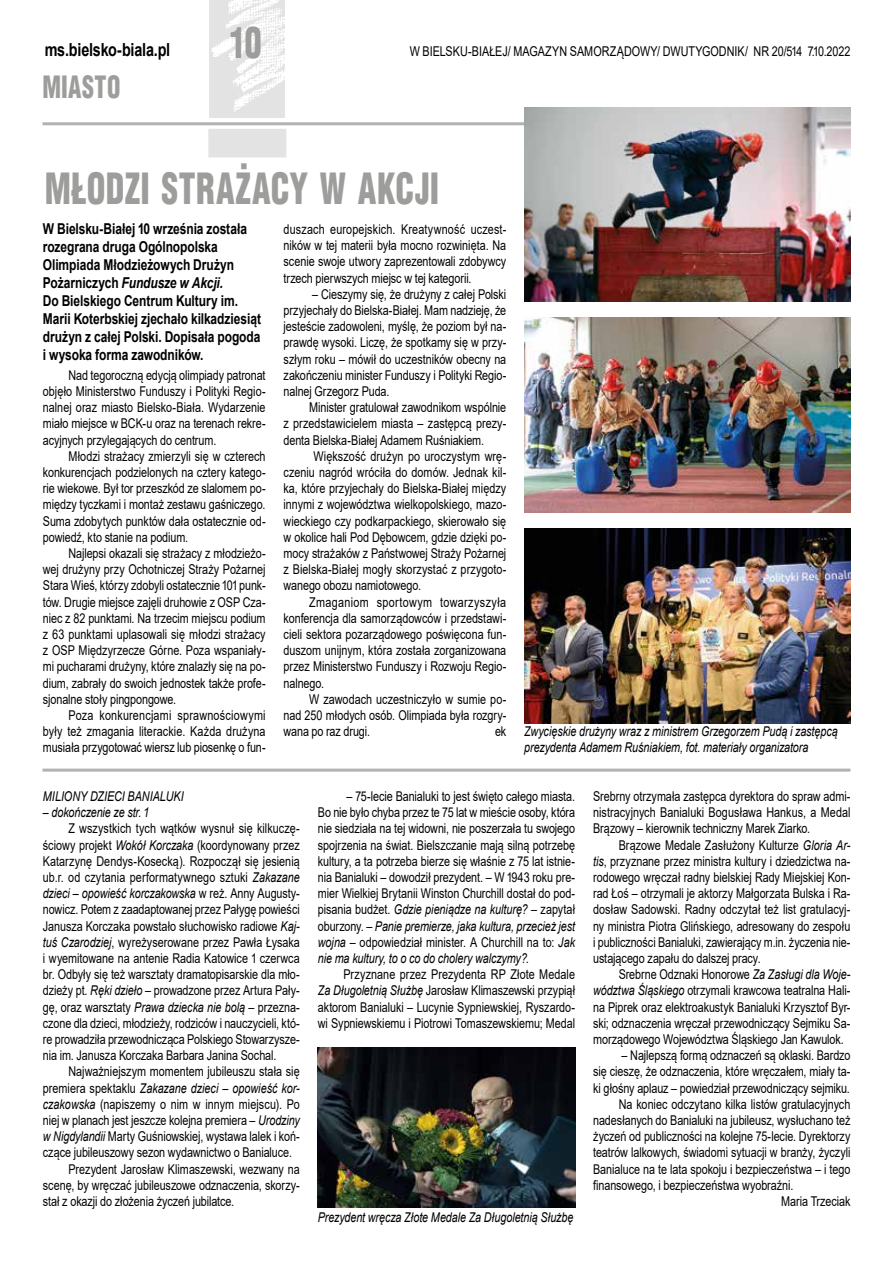
<style>
.page{position:relative;width:893px;height:1263px;background:#fff}
.page>*{position:absolute;margin:0;border:0;box-sizing:border-box;transform-origin:0 0}
.t1{font:900 42px "Switzerland Cond";letter-spacing:.015em;color:#9d9d9c;scale:.8 1}
.t2{font:900 30px "Switzerland Cond";letter-spacing:.02em;color:#9d9d9c;scale:.8 1}
.t3{font:700 18px "Arial";letter-spacing:-.015em;color:#000;scale:.8 1}
.t4{font:700 15px/18px "Arial";letter-spacing:-.005em;color:#000;scale:.8 1}
.t5{font:13.5px/16.2px "Arial";letter-spacing:-.005em;color:#000;text-align:justify;scale:.8 1}
.t6{font:italic 13.5px/16.2px "Arial";letter-spacing:-.005em;color:#000;scale:.8 1}
.s1{font-style:italic}
.s2{font-style:normal}
</style>
<div class="page">
<hr style="left:43px;top:122px;width:807px;height:3px;background:#b3b2b2">
<img style="left:209px;top:0;width:76px;height:118px">
<div style="left:208px;top:129px;width:78px;height:28px;background:#e3e3e3"></div>
<img style="left:524px;top:529px;width:326px;height:194px">
<img style="left:524px;top:107px;width:326px;height:195px">
<img style="left:524px;top:318px;width:326px;height:194px">
<hr style="left:43px;top:769px;width:807px;height:3px;background:#b3b2b2">
<img style="left:318px;top:1047px;width:257px;height:161px">
<h3 class="t3" style="left:45px;top:37px;width:158px">ms.bielsko-biala.pl</h3>
<h2 class="t2" style="left:43px;top:68px;width:99px">MIASTO</h2>
<h1 class="t1" style="left:230px;top:16px;width:42px">10</h1>
<p class="t5" style="left:410px;top:43px;width:552px">W BIELSKU-BIAŁEJ/ MAGAZYN SAMORZĄDOWY/ DWUTYGODNIK/ NR 20/514 7.10.2022</p>
<h1 class="t1" style="left:45px;top:162px;width:495px">MŁODZI STRAŻACY W AKCJI</h1>
<p class="t4" style="left:43px;top:220px;width:274px">W Bielsku-Białej 10 września została rozegrana druga Ogólnopolska Olimpiada Młodzieżowych Drużyn Pożarniczych <span class="s1">Fundusze w Akcji.<br></span>Do Bielskiego Centrum Kultury im.<br>Marii Koterbskiej zjechało kilkadziesiąt drużyn z całej Polski. Dopisała pogoda i wysoka forma zawodników.</p>
<p class="t5" style="left:43px;top:367px;width:280px;text-indent:26px">Nad tegoroczną edycją olimpiady patronat objęło Ministerstwo Funduszy i Polityki Regio&shy;nalnej oraz miasto Bielsko-Biała. Wydarzenie miało miejsce w BCK-u oraz na terenach rekre&shy;acyjnych przylegających do centrum.</p>
<p class="t5" style="left:43px;top:448px;width:280px;text-indent:26px">Młodzi strażacy zmierzyli się w czterech konkurencjach podzielonych na cztery katego&shy;rie wiekowe. Był tor przeszkód ze slalomem po&shy;między tyczkami i montaż zestawu gaśniczego.<br>Suma zdobytych punktów dała ostatecznie od&shy;powiedź, kto stanie na podium.</p>
<p class="t5" style="left:43px;top:545px;width:280px;text-indent:26px">Najlepsi okazali się strażacy z młodzieżo&shy;wej drużyny przy Ochotniczej Straży Pożarnej Stara Wieś, którzy zdobyli ostatecznie 101 punk&shy;tów. Drugie miejsce zajęli druhowie z OSP Cza&shy;niec z 82 punktami. Na trzecim miejscu podium z 63 punktami uplasowali się młodzi strażacy z OSP Międzyrzecze Górne. Poza wspaniały&shy;mi pucharami drużyny, które znalazły się na po&shy;dium, zabrały do swoich jednostek także profe&shy;sjonalne stoły pingpongowe.</p>
<p class="t5" style="left:43px;top:707px;width:280px;text-indent:26px">Poza konkurencjami sprawnościowymi były też zmagania literackie. Każda drużyna musiała przygotować wiersz lub piosenkę o fun-</p>
<p class="t5" style="left:284px;top:221px;width:280px">duszach europejskich. Kreatywność uczest&shy;ników w tej materii była mocno rozwinięta. Na scenie swoje utwory zaprezentowali zdobywcy trzech pierwszych miejsc w tej kategorii.</p>
<p class="t5" style="left:284px;top:286px;width:280px;text-indent:29px">– Cieszymy się, że drużyny z całej Polski przyjechały do Bielska-Białej. Mam nadzieję, że jesteście zadowoleni, myślę, że poziom był na&shy;prawdę wysoki. Liczę, że spotkamy się w przy&shy;szłym roku – mówił do uczestników obecny na zakończeniu minister Funduszy i Polityki Regio&shy;nalnej Grzegorz Puda.</p>
<p class="t5" style="left:284px;top:399px;width:280px;text-indent:26px">Minister gratulował zawodnikom wspólnie z przedstawicielem miasta – zastępcą prezy&shy;denta Bielska-Białej Adamem Ruśniakiem.</p>
<p class="t5" style="left:284px;top:448px;width:280px;text-indent:30px">Większość drużyn po uroczystym wrę&shy;czeniu nagród wróciła do domów. Jednak kil&shy;ka, które przyjechały do Bielska-Białej między innymi z województwa wielkopolskiego, mazo&shy;wieckiego czy podkarpackiego, skierowało się w okolice hali Pod Dębowcem, gdzie dzięki po&shy;mocy strażaków z Państwowej Straży Pożarnej z Bielska-Białej mogły skorzystać z przygoto&shy;wanego obozu namiotowego.</p>
<p class="t5" style="left:284px;top:594px;width:280px;text-indent:26px">Zmaganiom sportowym towarzyszyła konferencja dla samorządowców i przedstawi&shy;cieli sektora pozarządowego poświęcona fun&shy;duszom unijnym, która została zorganizowana przez Ministerstwo Funduszy i Rozwoju Regio&shy;nalnego.</p>
<p class="t5" style="left:284px;top:691px;width:280px;text-indent:26px">W zawodach uczestniczyło w sumie po&shy;nad 250 młodych osób. Olimpiada była rozgry&shy;wana po raz drugi.</p>
<p class="t5" style="left:495px;top:723px;width:16px">ek</p>
<p class="t6" style="left:524px;top:723px;width:393px">Zwycięskie drużyny wraz z ministrem Grzegorzem Pudą i zastępcą prezydenta Adamem Ruśniakiem, fot. materiały organizatora</p>
<p class="t6" style="left:43px;top:788px;width:178px">MILIONY DZIECI BANIALUKI</p>
<p class="t6" style="left:43px;top:804px;width:133px">– dokończenie ze str. 1</p>
<p class="t5" style="left:43px;top:820px;width:323px;text-indent:26px">Z wszystkich tych wątków wysnuł się kilkuczę&shy;ściowy projekt <span class="s1">Wokół Korczaka</span> (koordynowany przez Katarzynę Dendys-Kosecką). Rozpoczął się jesienią ub.r. od czytania performatywnego sztuki <span class="s1">Zakazane dzieci – opowieść korczakowska</span> w reż. Anny Augusty&shy;nowicz. Potem z zaadaptowanej przez Pałygę powieści Janusza Korczaka powstało słuchowisko radiowe <span class="s1">Kaj&shy;tuś Czarodziej</span>, wyreżyserowane przez Pawła Łysaka i wyemitowane na antenie Radia Katowice 1 czerwca br. Odbyły się też warsztaty dramatopisarskie dla mło&shy;dzieży pt. <span class="s1">Ręki dzieło</span> – prowadzone przez Artura Pały&shy;gę, oraz warsztaty <span class="s1">Prawa dziecka nie bolą</span> – przezna&shy;czone dla dzieci, młodzieży, rodziców i nauczycieli, któ&shy;re prowadziła przewodnicząca Polskiego Stowarzysze&shy;nia im. Janusza Korczaka Barbara Janina Sochal.</p>
<p class="t5" style="left:68px;top:1063px;width:291px">Najważniejszym momentem jubileuszu stała się</p>
<p class="t6" style="left:43px;top:1080px;width:323px"><span class="s2">premiera spektaklu</span> Zakazane dzieci – opowieść kor-</p>
<p class="t5" style="left:43px;top:1096px;width:323px"><span class="s1">czakowska</span> (napiszemy o nim w innym miejscu). Po</p>
<p class="t5" style="left:43px;top:1112px;width:323px">niej w planach jest jeszcze kolejna premiera – <span class="s1">Urodziny</span></p>
<p class="t5" style="left:43px;top:1128px;width:323px"><span class="s1">w Nigdylandii</span> Marty Guśniowskiej, wystawa lalek i koń-</p>
<p class="t5" style="left:43px;top:1144px;width:313px">czące jubileuszowy sezon wydawnictwo o Banialuce.</p>
<p class="t5" style="left:68px;top:1161px;width:291px">Prezydent Jarosław Klimaszewski, wezwany na</p>
<p class="t5" style="left:43px;top:1177px;width:323px">scenę, by wręczać jubileuszowe odznaczenia, skorzy-</p>
<p class="t5" style="left:43px;top:1193px;width:241px">stał z okazji do złożenia życzeń jubilatce.</p>
<p class="t5" style="left:318px;top:788px;width:323px;text-indent:29px">– 75-lecie Banialuki to jest święto całego miasta.<br>Bo nie było chyba przez te 75 lat w mieście osoby, która nie siedziała na tej widowni, nie poszerzała tu swojego spojrzenia na świat. Bielszczanie mają silną potrzebę kultury, a ta potrzeba bierze się właśnie z 75 lat istnie&shy;nia Banialuki – dowodził prezydent. – W 1943 roku pre&shy;mier Wielkiej Brytanii Winston Churchill dostał do pod&shy;pisania budżet. <span class="s1">Gdzie pieniądze na kulturę?</span> – zapytał oburzony. – <span class="s1">Panie premierze, jaka kultura, przecież jest wojna</span> – odpowiedział minister. A Churchill na to: <span class="s1">Jak nie ma kultury, to o co do cholery walczymy?.</span></p>
<p class="t5" style="left:318px;top:966px;width:323px;text-indent:26px">Przyznane przez Prezydenta RP Złote Medale <span class="s1">Za Długoletnią Służbę</span> Jarosław Klimaszewski przypiął aktorom Banialuki – Lucynie Sypniewskiej, Ryszardo&shy;wi Sypniewskiemu i Piotrowi Tomaszewskiemu; Medal</p>
<p class="t6" style="left:318px;top:1209px;width:321px">Prezydent wręcza Złote Medale Za Długoletnią Służbę</p>
<p class="t5" style="left:593px;top:788px;width:323px">Srebrny otrzymała zastępca dyrektora do spraw admi&shy;nistracyjnych Banialuki Bogusława Hankus, a Medal Brązowy – kierownik techniczny Marek Ziarko.</p>
<p class="t5" style="left:593px;top:837px;width:323px;text-indent:26px">Brązowe Medale Zasłużony Kulturze <span class="s1">Gloria Ar&shy;tis</span>, przyznane przez ministra kultury i dziedzictwa na&shy;rodowego wręczał radny bielskiej Rady Miejskiej Kon&shy;rad Łoś – otrzymali je aktorzy Małgorzata Bulska i Ra&shy;dosław Sadowski. Radny odczytał też list gratulacyj&shy;ny ministra Piotra Glińskiego, adresowany do zespołu i publiczności Banialuki, zawierający m.in. życzenia nie&shy;ustającego zapału do dalszej pracy.</p>
<p class="t5" style="left:593px;top:966px;width:323px;text-indent:26px">Srebrne Odznaki Honorowe <span class="s1">Za Zasługi dla Woje&shy;wództwa Śląskiego</span> otrzymali krawcowa teatralna Hali&shy;na Piprek oraz elektroakustyk Banialuki Krzysztof Byr&shy;ski; odznaczenia wręczał przewodniczący Sejmiku Sa&shy;morządowego Województwa Śląskiego Jan Kawulok.</p>
<p class="t5" style="left:622px;top:1047px;width:288px">– Najlepszą formą odznaczeń są oklaski. Bardzo</p>
<p class="t5" style="left:593px;top:1063px;width:323px">się cieszę, że odznaczenia, które wręczałem, miały ta-</p>
<p class="t5" style="left:593px;top:1080px;width:322px">ki głośny aplauz – powiedział przewodniczący sejmiku.</p>
<p class="t5" style="left:619px;top:1096px;width:291px">Na koniec odczytano kilka listów gratulacyjnych</p>
<p class="t5" style="left:593px;top:1112px;width:323px">nadesłanych do Banialuki na jubileusz, wysłuchano też</p>
<p class="t5" style="left:593px;top:1128px;width:323px">życzeń od publiczności na kolejne 75-lecie. Dyrektorzy</p>
<p class="t5" style="left:593px;top:1144px;width:323px">teatrów lalkowych, świadomi sytuacji w branży, życzyli</p>
<p class="t5" style="left:593px;top:1161px;width:323px">Banialuce na te lata spokoju i bezpieczeństwa – i tego</p>
<p class="t5" style="left:593px;top:1177px;width:252px">finansowego, i bezpieczeństwa wyobraźni.</p>
<p class="t5" style="left:781px;top:1193px;width:88px">Maria Trzeciak</p>
</div>
